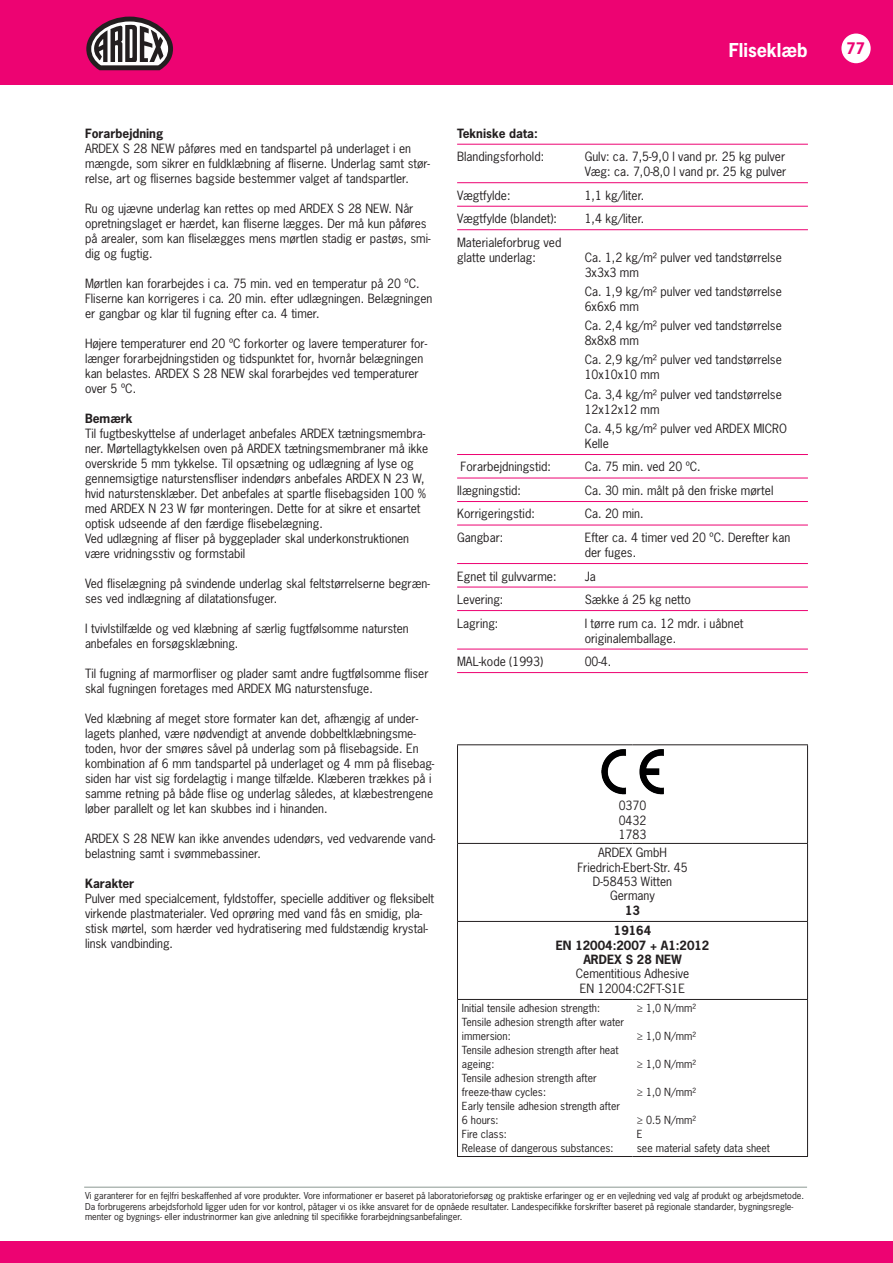
<style>
.page{position:relative;width:893px;height:1263px;background:#fff}
.page>*{position:absolute;margin:0;border:0;box-sizing:border-box;transform-origin:0 0}
.t1{font:700 18px "News Gothic Std";color:#fff}
.t2{font:700 15px "News Gothic Std";color:#ed0372}
.t3{font:12px/15px "News Gothic Std";letter-spacing:-.005em;color:#231f20}
.t4{font:700 12px/20.4px "News Gothic Std";color:#231f20;text-align:center}
.t5{font:10.5px/14px "News Gothic Std";color:#231f20}
.t6{font:9px/10.5px "News Gothic Std";color:#231f20}
</style>
<div class="page">
<div style="left:0;top:0;width:893px;height:85px;background:#ed0372"></div>
<div style="left:0;top:1242px;width:893px;height:21px;background:#ed0372"></div>
<svg style="left:86px;top:17px;width:87px;height:53px"></svg>
<hr style="left:84px;top:1187px;width:723px;height:1px;background:#8c9893">
<div style="left:841px;top:34px;width:30px;height:29px;background:#fff;border-radius:50%"></div>
<hr style="left:457px;top:144px;width:351px;height:1px;background:#ed0372">
<hr style="left:457px;top:182px;width:351px;height:1px;background:#ed0372">
<hr style="left:457px;top:206px;width:351px;height:1px;background:#ed0372">
<hr style="left:457px;top:229px;width:351px;height:1px;background:#ed0372">
<hr style="left:457px;top:454px;width:351px;height:1px;background:#ed0372">
<hr style="left:457px;top:478px;width:351px;height:1px;background:#ed0372">
<hr style="left:457px;top:501px;width:351px;height:1px;background:#ed0372">
<hr style="left:457px;top:525px;width:351px;height:1px;background:#ed0372">
<hr style="left:457px;top:563px;width:351px;height:1px;background:#ed0372">
<hr style="left:457px;top:587px;width:351px;height:1px;background:#ed0372">
<hr style="left:457px;top:610px;width:351px;height:1px;background:#ed0372">
<hr style="left:457px;top:649px;width:351px;height:1px;background:#ed0372">
<hr style="left:457px;top:672px;width:351px;height:1px;background:#ed0372">
<hr style="left:457px;top:744px;width:175px;height:1px;background:#231f20">
<hr style="left:457px;top:745px;width:1px;height:98px;background:#231f20">
<hr style="left:632px;top:744px;width:176px;height:1px;background:#231f20">
<hr style="left:807px;top:745px;width:1px;height:98px;background:#231f20">
<hr style="left:457px;top:843px;width:175px;height:1px;background:#231f20">
<hr style="left:457px;top:844px;width:1px;height:77px;background:#231f20">
<hr style="left:632px;top:843px;width:176px;height:1px;background:#231f20">
<hr style="left:807px;top:844px;width:1px;height:77px;background:#231f20">
<hr style="left:457px;top:921px;width:175px;height:1px;background:#231f20">
<hr style="left:457px;top:922px;width:1px;height:77px;background:#231f20">
<hr style="left:632px;top:921px;width:176px;height:1px;background:#231f20">
<hr style="left:807px;top:922px;width:1px;height:77px;background:#231f20">
<hr style="left:457px;top:999px;width:175px;height:1px;background:#231f20">
<hr style="left:457px;top:1000px;width:1px;height:156px;background:#231f20">
<hr style="left:632px;top:999px;width:176px;height:1px;background:#231f20">
<hr style="left:807px;top:1000px;width:1px;height:156px;background:#231f20">
<hr style="left:457px;top:1156px;width:175px;height:1px;background:#231f20">
<hr style="left:632px;top:1156px;width:176px;height:1px;background:#231f20">
<img style="left:601px;top:749px;width:63px;height:46px">
<h1 class="t1" style="left:729px;top:38px;width:80px">Fliseklæb</h1>
<p class="t2" style="left:846px;top:39px;width:20px">77</p>
<p class="t4" style="left:85px;top:123px;width:80px">Forarbejdning</p>
<p class="t3" style="left:85px;top:140px;width:346px">ARDEX S 28 NEW påføres med en tandspartel på underlaget i en mængde, som sikrer en fuldklæbning af fliserne. Underlag samt stør&shy;relse, art og flisernes bagside bestemmer valget af tandspartler.</p>
<p class="t3" style="left:85px;top:200px;width:347px">Ru og ujævne underlag kan rettes op med ARDEX S 28 NEW. Når opretningslaget er hærdet, kan fliserne lægges. Der må kun påføres på arealer, som kan fliselægges mens mørtlen stadig er pastøs, smi&shy;dig og fugtig.</p>
<p class="t3" style="left:85px;top:275px;width:349px">Mørtlen kan forarbejdes i ca. 75 min. ved en temperatur på 20 ºC.<br>Fliserne kan korrigeres i ca. 20 min. efter udlægningen. Belægningen er gangbar og klar til fugning efter ca. 4 timer.</p>
<p class="t3" style="left:85px;top:335px;width:344px">Højere temperaturer end 20 ºC forkorter og lavere temperaturer for&shy;længer forarbejdningstiden og tidspunktet for, hvornår belægningen kan belastes. ARDEX S 28 NEW skal forarbejdes ved temperaturer over 5 ºC.</p>
<p class="t4" style="left:85px;top:408px;width:49px">Bemærk</p>
<p class="t3" style="left:85px;top:425px;width:345px">Til fugtbeskyttelse af underlaget anbefales ARDEX tætningsmembra&shy;ner. Mørtellagtykkelsen oven på ARDEX tætningsmembraner må ikke overskride 5 mm tykkelse. Til opsætning og udlægning af lyse og gennemsigtige naturstensfliser indendørs anbefales ARDEX N 23 W, hvid naturstensklæber. Det anbefales at spartle flisebagsiden 100 % med ARDEX N 23 W før monteringen. Dette for at sikre et ensartet optisk udseende af den færdige flisebelægning.<br>Ved udlægning af fliser på byggeplader skal underkonstruktionen være vridningsstiv og formstabil</p>
<p class="t3" style="left:85px;top:575px;width:346px">Ved fliselægning på svindende underlag skal feltstørrelserne begræn&shy;ses ved indlægning af dilatationsfuger.</p>
<p class="t3" style="left:85px;top:620px;width:325px">I tvivlstilfælde og ved klæbning af særlig fugtfølsomme natursten anbefales en forsøgsklæbning.</p>
<p class="t3" style="left:85px;top:665px;width:345px">Til fugning af marmorfliser og plader samt andre fugtfølsomme fliser skal fugningen foretages med ARDEX MG naturstensfuge.</p>
<p class="t3" style="left:85px;top:710px;width:351px">Ved klæbning af meget store formater kan det, afhængig af under&shy;lagets planhed, være nødvendigt at anvende dobbeltklæbningsme&shy;toden, hvor der smøres såvel på underlag som på flisebagside. En kombination af 6 mm tandspartel på underlaget og 4 mm på flisebag&shy;siden har vist sig fordelagtig i mange tilfælde. Klæberen trækkes på i samme retning på både flise og underlag således, at klæbestrengene løber parallelt og let kan skubbes ind i hinanden.</p>
<p class="t3" style="left:85px;top:830px;width:352px">ARDEX S 28 NEW kan ikke anvendes udendørs, ved vedvarende vand&shy;belastning samt i svømmebassiner.</p>
<p class="t4" style="left:85px;top:873px;width:51px">Karakter</p>
<p class="t3" style="left:85px;top:890px;width:351px">Pulver med specialcement, fyldstoffer, specielle additiver og fleksibelt virkende plastmaterialer. Ved oprøring med vand fås en smidig, pla&shy;stisk mørtel, som hærder ved hydratisering med fuldstændig krystal&shy;linsk vandbinding.</p>
<p class="t4" style="left:457px;top:123px;width:82px">Tekniske data:</p>
<p class="t3" style="left:457px;top:149px;width:89px">Blandingsforhold:</p>
<p class="t3" style="left:585px;top:149px;width:203px">Gulv: ca. 7,5-9,0 l vand pr. 25 kg pulver<br>Væg: ca. 7,0-8,0 l vand pr. 25 kg pulver</p>
<p class="t3" style="left:457px;top:188px;width:55px">Vægtfylde:</p>
<p class="t3" style="left:585px;top:188px;width:61px">1,1 kg/liter.</p>
<p class="t3" style="left:457px;top:211px;width:101px">Vægtfylde (blandet):</p>
<p class="t3" style="left:585px;top:211px;width:61px">1,4 kg/liter.</p>
<p class="t3" style="left:457px;top:235px;width:106px">Materialeforbrug ved glatte underlag:</p>
<p class="t3" style="left:585px;top:250px;width:199px">Ca. 1,2 kg/m² pulver ved tandstørrelse<br>3x3x3 mm</p>
<p class="t3" style="left:585px;top:284px;width:199px">Ca. 1,9 kg/m² pulver ved tandstørrelse<br>6x6x6 mm</p>
<p class="t3" style="left:585px;top:318px;width:199px">Ca. 2,4 kg/m² pulver ved tandstørrelse<br>8x8x8 mm</p>
<p class="t3" style="left:585px;top:352px;width:199px">Ca. 2,9 kg/m² pulver ved tandstørrelse<br>10x10x10 mm</p>
<p class="t3" style="left:585px;top:387px;width:199px">Ca. 3,4 kg/m² pulver ved tandstørrelse<br>12x12x12 mm</p>
<p class="t3" style="left:585px;top:421px;width:204px">Ca. 4,5 kg/m² pulver ved ARDEX MICRO<br>Kelle</p>
<p class="t3" style="left:461px;top:459px;width:92px">Forarbejdningstid:</p>
<p class="t3" style="left:585px;top:459px;width:118px">Ca. 75 min. ved 20 ºC.</p>
<p class="t3" style="left:457px;top:483px;width:65px">Ilægningstid:</p>
<p class="t3" style="left:585px;top:483px;width:190px">Ca. 30 min. målt på den friske mørtel</p>
<p class="t3" style="left:457px;top:506px;width:79px">Korrigeringstid:</p>
<p class="t3" style="left:585px;top:506px;width:60px">Ca. 20 min.</p>
<p class="t3" style="left:457px;top:530px;width:48px">Gangbar:</p>
<p class="t3" style="left:585px;top:530px;width:207px">Efter ca. 4 timer ved 20 ºC. Derefter kan der fuges.</p>
<p class="t3" style="left:457px;top:568px;width:101px">Egnet til gulvvarme:</p>
<p class="t3" style="left:585px;top:568px;width:13px">Ja</p>
<p class="t3" style="left:457px;top:592px;width:48px">Levering:</p>
<p class="t3" style="left:585px;top:592px;width:108px">Sække á 25 kg netto</p>
<p class="t3" style="left:457px;top:615px;width:43px">Lagring:</p>
<p class="t3" style="left:585px;top:615px;width:160px">I tørre rum ca. 12 mdr. i uåbnet originalemballage.</p>
<p class="t3" style="left:457px;top:654px;width:88px">MAL-kode (1993)</p>
<p class="t3" style="left:585px;top:654px;width:28px">00-4.</p>
<p class="t3" style="left:619px;top:798px;width:29px;line-height:14.4px;text-align:justify">0370<br>0432<br>1783</p>
<p class="t3" style="left:577px;top:845px;width:112px;line-height:14.4px;text-align:center">ARDEX GmbH<br>Friedrich-Ebert-Str. 45<br>D-58453 Witten<br>Germany</p>
<p class="t4" style="left:614px;top:900px;width:39px">13<br>19164</p>
<p class="t4" style="left:556px;top:938px;width:155px;line-height:14.4px">EN 12004:2007 + A1:2012<br>ARDEX S 28 NEW</p>
<p class="t3" style="left:576px;top:966px;width:115px;line-height:14.4px;text-align:center">Cementitious Adhesive<br>EN 12004:C2FT-S1E</p>
<p class="t5" style="left:462px;top:1001px;width:164px">Initial tensile adhesion strength:<br>Tensile adhesion strength after water immersion:<br>Tensile adhesion strength after heat ageing:<br>Tensile adhesion strength after freeze-thaw cycles:<br>Early tensile adhesion strength after<br>6 hours:<br>Fire class:<br>Release of dangerous substances:</p>
<p class="t5" style="left:637px;top:1001px;width:61px">≥ 1,0 N/mm²</p>
<p class="t5" style="left:637px;top:1029px;width:61px">≥ 1,0 N/mm²</p>
<p class="t5" style="left:637px;top:1057px;width:61px">≥ 1,0 N/mm²</p>
<p class="t5" style="left:637px;top:1085px;width:61px">≥ 1,0 N/mm²</p>
<p class="t5" style="left:637px;top:1112px;width:135px">≥ 0.5 N/mm²<br>E<br>see material safety data sheet</p>
<p class="t6" style="left:85px;top:1191px;width:720px">Vi garanterer for en fejlfri beskaffenhed af vore produkter. Vore informationer er baseret på laboratorieforsøg og praktiske erfaringer og er en vejledning ved valg af produkt og arbejdsmetode.<br>Da forbrugerens arbejdsforhold ligger uden for vor kontrol, påtager vi os ikke ansvaret for de opnåede resultater. Landespecifikke forskrifter baseret på regionale standarder, bygningsregle&shy;menter og bygnings- eller industrinormer kan give anledning til specifikke forarbejdningsanbefalinger.</p>
</div>
